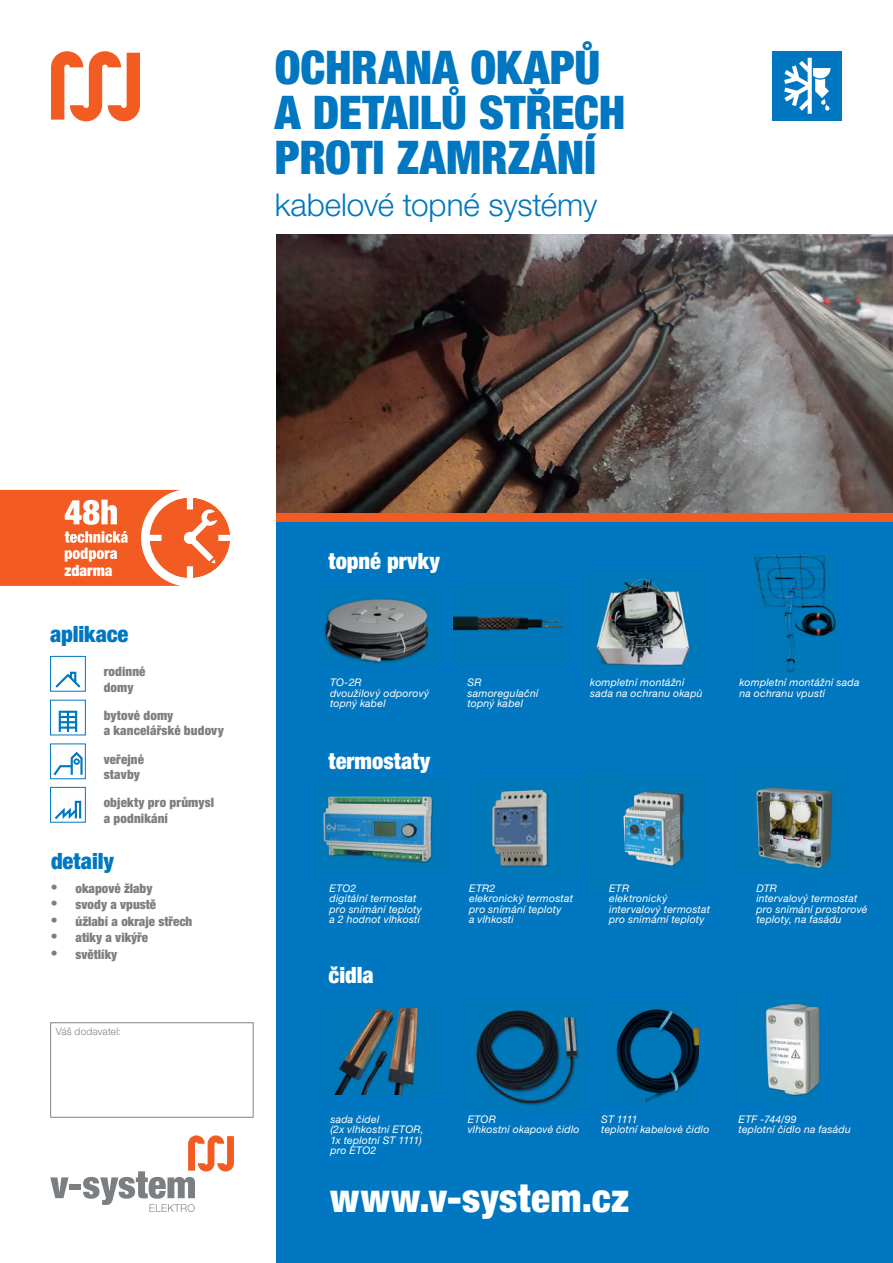
<style>
.page{position:relative;width:893px;height:1263px;background:#fff}
.page>*{position:absolute;margin:0;border:0;box-sizing:border-box;transform-origin:0 0}
.t1{font:900 condensed 46.5px/45px "Helvetica Neue CE";color:#0077c0}
.t2{font:900 condensed 39.3px "Helvetica Neue CE";letter-spacing:.015em;color:#fff}
.t3{font:300 31.5px "Helvetica Neue CE";letter-spacing:-.005em;color:#0077c0}
.t4{font:900 condensed 22.5px "Helvetica Neue CE";letter-spacing:.005em;color:#fff}
.t5{font:900 condensed 22.5px "Helvetica Neue CE";letter-spacing:-.005em;color:#0077c0}
.t6{font:900 condensed 15.6px "Helvetica Neue CE";letter-spacing:-.005em;color:#fff}
.t7{font:900 condensed 13.05px/15.6px "Helvetica Neue CE";letter-spacing:.005em;color:#7c7f82}
.t8{font:italic 10.5px/10.5px "Helvetica Neue CE";letter-spacing:.02em;color:#fff}
.t9{font:300 10.2px "Helvetica Neue CE";letter-spacing:.015em;color:#808285}
.s1{font-family:"Times";font-weight:400;font-stretch:normal;font-size:18px}
</style>
<div class="page">
<svg style="left:51px;top:51px;width:89px;height:70px"></svg>
<svg style="left:0;top:489px;width:230px;height:97px"></svg>
<div style="left:773px;top:51px;width:69px;height:69px;background:#0077c0"></div>
<svg style="left:784px;top:58px;width:46px;height:56px"></svg>
<img style="left:276px;top:234px;width:617px;height:279px">
<div style="left:276px;top:516px;width:617px;height:747px;background:#0077c0"></div>
<div style="left:50px;top:656px;width:36px;height:36px;border:1px solid #0077c0"></div>
<svg style="left:55px;top:672px;width:26px;height:16px"></svg>
<div style="left:50px;top:700px;width:36px;height:35px;border:1px solid #0077c0"></div>
<svg style="left:59px;top:711px;width:18px;height:21px"></svg>
<div style="left:50px;top:787px;width:36px;height:35px;border:1px solid #0077c0"></div>
<svg style="left:55px;top:801px;width:26px;height:18px"></svg>
<div style="left:50px;top:743px;width:36px;height:36px;border:1px solid #0077c0"></div>
<svg style="left:54px;top:752px;width:29px;height:23px"></svg>
<svg style="left:50px;top:1177px;width:19px;height:21px"></svg>
<div style="left:69px;top:1184px;width:12px;height:6px;background:#7c7f82"></div>
<svg style="left:83px;top:1135px;width:151px;height:77px"></svg>
<div style="left:50px;top:1022px;width:204px;height:96px;border:1px solid #808285"></div>
<img style="left:453px;top:613px;width:111px;height:19px">
<img style="left:333px;top:1006px;width:88px;height:89px">
<img style="left:616px;top:1009px;width:83px;height:94px">
<img style="left:476px;top:1009px;width:105px;height:98px">
<img style="left:763px;top:1003px;width:55px;height:93px">
<div style="left:276px;top:513px;width:617px;height:8px;background:#f25b21"></div>
<img style="left:593px;top:577px;width:100px;height:93px">
<img style="left:755px;top:555px;width:82px;height:118px">
<img style="left:756px;top:783px;width:81px;height:86px">
<img style="left:320px;top:796px;width:117px;height:67px">
<img style="left:490px;top:786px;width:59px;height:83px">
<img style="left:623px;top:789px;width:66px;height:79px">
<img style="left:324px;top:598px;width:107px;height:66px">
<h1 class="t1" style="left:275px;top:49px;width:352px">OCHRANA OKAPŮ<br>A DETAILŮ STŘECH<br>PROTI ZAMRZÁNÍ</h1>
<h3 class="t3" style="left:275px;top:193px;width:324px">kabelové topné systémy</h3>
<h3 class="t6" style="left:65px;top:565px;width:49px">zdarma</h3>
<h3 class="t5" style="left:50px;top:625px;width:80px">aplikace</h3>
<p class="t7" style="left:104px;top:665px;width:43px">rodinné domy</p>
<p class="t7" style="left:104px;top:708px;width:122px">bytové domy<br>a kancelářské budovy</p>
<p class="t7" style="left:104px;top:752px;width:42px">veřejné stavby</p>
<p class="t7" style="left:104px;top:796px;width:112px">objekty pro průmysl a podnikání</p>
<h3 class="t5" style="left:51px;top:853px;width:64px">detaily</h3>
<p class="t7" style="left:51px;top:881px;width:103px"><span class="s1">•</span> okapové žlaby</p>
<p class="t7" style="left:51px;top:898px;width:107px"><span class="s1">•</span> svody a vpustě</p>
<p class="t7" style="left:51px;top:914px;width:143px"><span class="s1">•</span> úžlabí a okraje střech</p>
<p class="t7" style="left:51px;top:931px;width:99px"><span class="s1">•</span> atiky a vikýře</p>
<p class="t7" style="left:51px;top:947px;width:68px"><span class="s1">•</span> světlíky</p>
<p class="t9" style="left:56px;top:1027px;width:67px">Váš dodavatel:</p>
<h3 class="t4" style="left:329px;top:553px;width:113px">topné prvky</h3>
<p class="t8" style="left:330px;top:678px;width:101px">TO-2R<br>dvoužilový odporový topný kabel</p>
<p class="t8" style="left:467px;top:678px;width:73px">SR samoregulační topný kabel</p>
<p class="t8" style="left:590px;top:678px;width:114px">kompletní montážní sada na ochranu okapů</p>
<h3 class="t4" style="left:329px;top:753px;width:103px">termostaty</h3>
<p class="t8" style="left:739px;top:678px;width:122px">kompletní montážní sada na ochranu vpustí</p>
<p class="t8" style="left:330px;top:884px;width:94px">ETO2<br>digitální termostat pro snímání teploty a 2 hodnot vlhkosti</p>
<p class="t8" style="left:469px;top:884px;width:105px">ETR2<br>elekronický termostat pro snímání teploty<br>a vlhkosti</p>
<p class="t8" style="left:609px;top:884px;width:102px">ETR<br>elektronický intervalový termostat pro snímámí teploty</p>
<h3 class="t4" style="left:329px;top:966px;width:47px">čidla</h3>
<p class="t8" style="left:756px;top:884px;width:113px">DTR<br>intervalový termostat pro snímání prostorové teploty, na fasádu</p>
<p class="t8" style="left:468px;top:1115px;width:113px">ETOR<br>vlhkostní okapové čidlo</p>
<p class="t8" style="left:739px;top:1115px;width:114px">ETF -744/99<br>teplotní čidlo na fasádu</p>
<p class="t8" style="left:330px;top:1115px;width:95px">sada čidel<br>(2x vlhkostní ETOR,<br>1x teplotní ST 1111) pro ETO2</p>
<p class="t8" style="left:601px;top:1115px;width:110px">ST 1111<br>teplotní kabelové čidlo</p>
<h2 class="t2" style="left:330px;top:1184px;width:300px">www.v-system.cz</h2>
</div>
